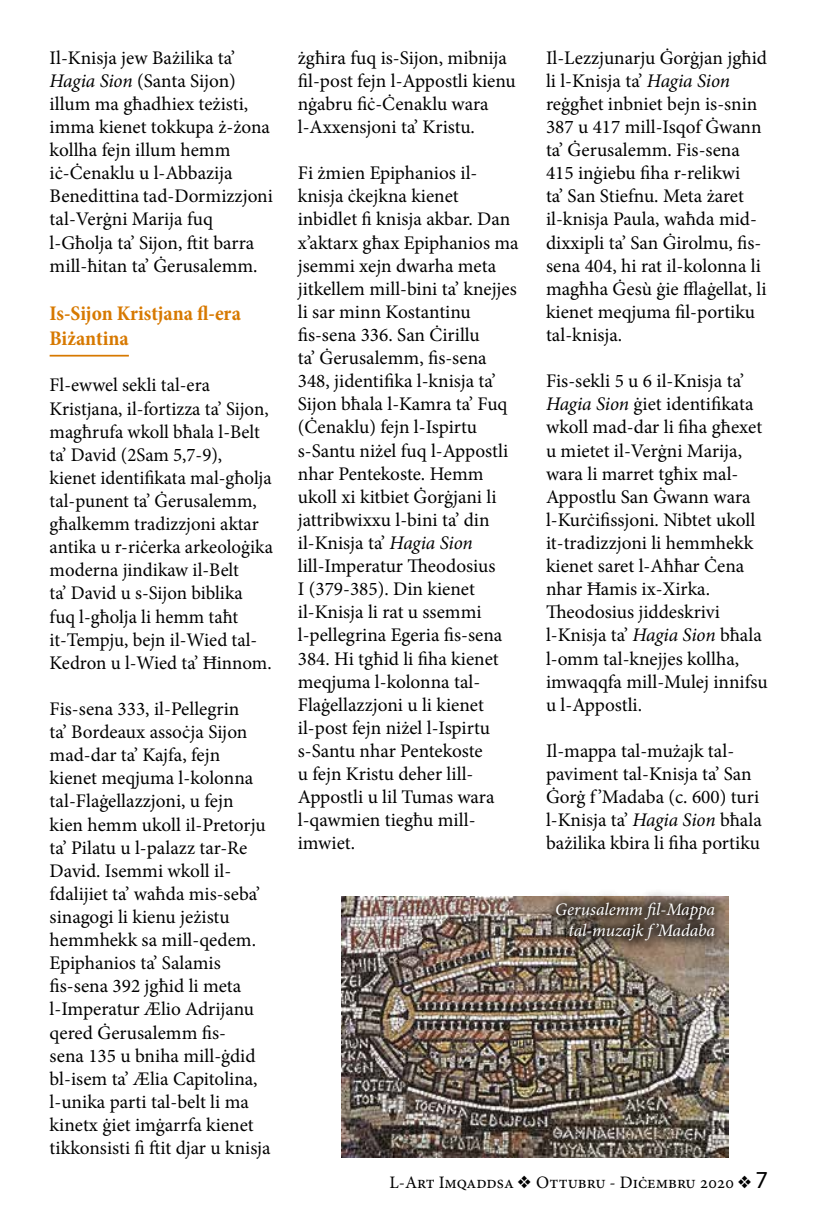
<style>
.page{position:relative;width:819px;height:1216px;background:#fff}
.page>*{position:absolute;margin:0;border:0;box-sizing:border-box;transform-origin:0 0}
.t1{font:700 condensed 21px/25.2px "Minion Pro";letter-spacing:-.005em;color:#d77900}
.t2{font:19.25px/23.1px "Minion Pro";color:#000}
.t3{font:italic 17.5px/21px "Minion Pro";letter-spacing:-.005em;color:#fff;text-align:right}
.t4{font:17.5px "Minion Pro";color:#000}
.s1{font-style:italic}
.s2{font-family:"Myriad Pro";font-size:24.5px}
</style>
<div class="page">
<hr style="left:50px;top:355px;width:79px;height:1px;background:#d77900">
<img style="left:342px;top:896px;width:386px;height:261px">
<svg style="left:543px;top:892px;width:184px;height:61px"></svg>
<p class="t2" style="left:50px;top:46px;width:225px">Il-Knisja jew Bażilika ta’<br><span class="s1">Hagia Sion</span> (Santa Sijon) illum ma għadhiex teżisti, imma kienet tokkupa ż-żona kollha fejn illum hemm iċ-Ċenaklu u l-Abbazija<br>Benedittina tad-Dormizzjoni tal-Verġni Marija fuq l-Għolja ta’ Sijon, ftit barra mill-ħitan ta’ Ġerusalemm.</p>
<p class="t1" style="left:50px;top:300px;width:193px">Is-Sijon Kristjana fl-era<br>Biżantina</p>
<p class="t2" style="left:50px;top:374px;width:225px">Fl-ewwel sekli tal-era<br>Kristjana, il-fortizza ta’ Sijon, magħrufa wkoll bħala l-Belt ta’ David (2Sam 5,7-9), kienet identifikata mal-għolja tal-punent ta’ Ġerusalemm, għalkemm tradizzjoni aktar antika u r-riċerka arkeoloġika moderna jindikaw il-Belt<br>ta’ David u s-Sijon biblika fuq l-għolja li hemm taħt it-Tempju, bejn il-Wied tal-<br>Kedron u l-Wied ta’ Ħinnom.</p>
<p class="t2" style="left:50px;top:697px;width:223px">Fis-sena 333, il-Pellegrin<br>ta’ Bordeaux assoċja Sijon mad-dar ta’ Kajfa, fejn kienet meqjuma l-kolonna tal-Flaġellazzjoni, u fejn kien hemm ukoll il-Pretorju ta’ Pilatu u l-palazz tar-Re<br>David. Isemmi wkoll il&shy;fdalijiet ta’ waħda mis-seba’ sinagogi li kienu jeżistu hemmhekk sa mill-qedem.<br>Epiphanios ta’ Salamis fis-sena 392 jgħid li meta l-Imperatur Ælio Adrijanu qered Ġerusalemm fis-<br>sena 135 u bniha mill-ġdid bl-isem ta’ Ælia Capitolina, l-unika parti tal-belt li ma kinetx ġiet imġarrfa kienet tikkonsisti fi ftit djar u knisja</p>
<p class="t2" style="left:298px;top:46px;width:219px">żgħira fuq is-Sijon, mibnija fil-post fejn l-Appostli kienu nġabru fiċ-Ċenaklu wara l-Axxensjoni ta’ Kristu.</p>
<p class="t2" style="left:298px;top:162px;width:222px">Fi żmien Epiphanios il&shy;knisja ċkejkna kienet inbidlet fi knisja akbar. Dan x’aktarx għax Epiphanios ma jsemmi xejn dwarha meta jitkellem mill-bini ta’ knejjes li sar minn Kostantinu fis-sena 336. San Ċirillu<br>ta’ Ġerusalemm, fis-sena<br>348, jidentifika l-knisja ta’<br>Sijon bħala l-Kamra ta’ Fuq (Ċenaklu) fejn l-Ispirtu s-Santu niżel fuq l-Appostli nhar Pentekoste. Hemm ukoll xi kitbiet Ġorġjani li jattribwixxu l-bini ta’ din il-Knisja ta’ <span class="s1">Hagia Sion </span>lill-Imperatur Theodosius<br>I (379-385). Din kienet il-Knisja li rat u ssemmi l-pellegrina Egeria fis-sena<br>384. Hi tgħid li fiha kienet meqjuma l-kolonna tal-<br>Flaġellazzjoni u li kienet il-post fejn niżel l-Ispirtu s-Santu nhar Pentekoste<br>u fejn Kristu deher lill-<br>Appostli u lil Tumas wara l-qawmien tiegħu mill&shy;imwiet.</p>
<p class="t2" style="left:546px;top:46px;width:222px">Il-Lezzjunarju Ġorġjan jgħid li l-Knisja ta’ <span class="s1">Hagia Sion </span>reġgħet inbniet bejn is-snin<br>387 u 417 mill-Isqof Ġwann ta’ Ġerusalemm. Fis-sena<br>415 inġiebu fiha r-relikwi<br>ta’ San Stiefnu. Meta żaret il-knisja Paula, waħda mid&shy;dixxipli ta’ San Ġirolmu, fis&shy;sena 404, hi rat il-kolonna li magħha Ġesù ġie fflaġellat, li kienet meqjuma fil-portiku tal-knisja.</p>
<p class="t2" style="left:546px;top:369px;width:223px">Fis-sekli 5 u 6 il-Knisja ta’<br><span class="s1">Hagia Sion</span> ġiet identifikata wkoll mad-dar li fiha għexet u mietet il-Verġni Marija, wara li marret tgħix mal-<br>Appostlu San Ġwann wara l-Kurċifissjoni. Nibtet ukoll it-tradizzjoni li hemmhekk kienet saret l-Aħħar Ċena nhar Ħamis ix-Xirka.<br>Theodosius jiddeskrivi l-Knisja ta’ <span class="s1">Hagia Sion</span> bħala l-omm tal-knejjes kollha, imwaqqfa mill-Mulej innifsu u l-Appostli.</p>
<p class="t2" style="left:546px;top:739px;width:217px">Il-mappa tal-mużajk tal&shy;paviment tal-Knisja ta’ San<br>Ġorġ f ’Madaba (c. 600) turi l-Knisja ta’ <span class="s1">Hagia Sion</span> bħala bażilika kbira li fiha portiku</p>
<p class="t3" style="left:555px;top:898px;width:161px">Gerusalemm fil-Mappa tal-muzajk f’Madaba</p>
<p class="t4" style="left:389px;top:1170px;width:380px">L-Art Imqaddsa ❖ Ottubru - Diċembru 2020 ❖ <span class="s2">7</span></p>
</div>
